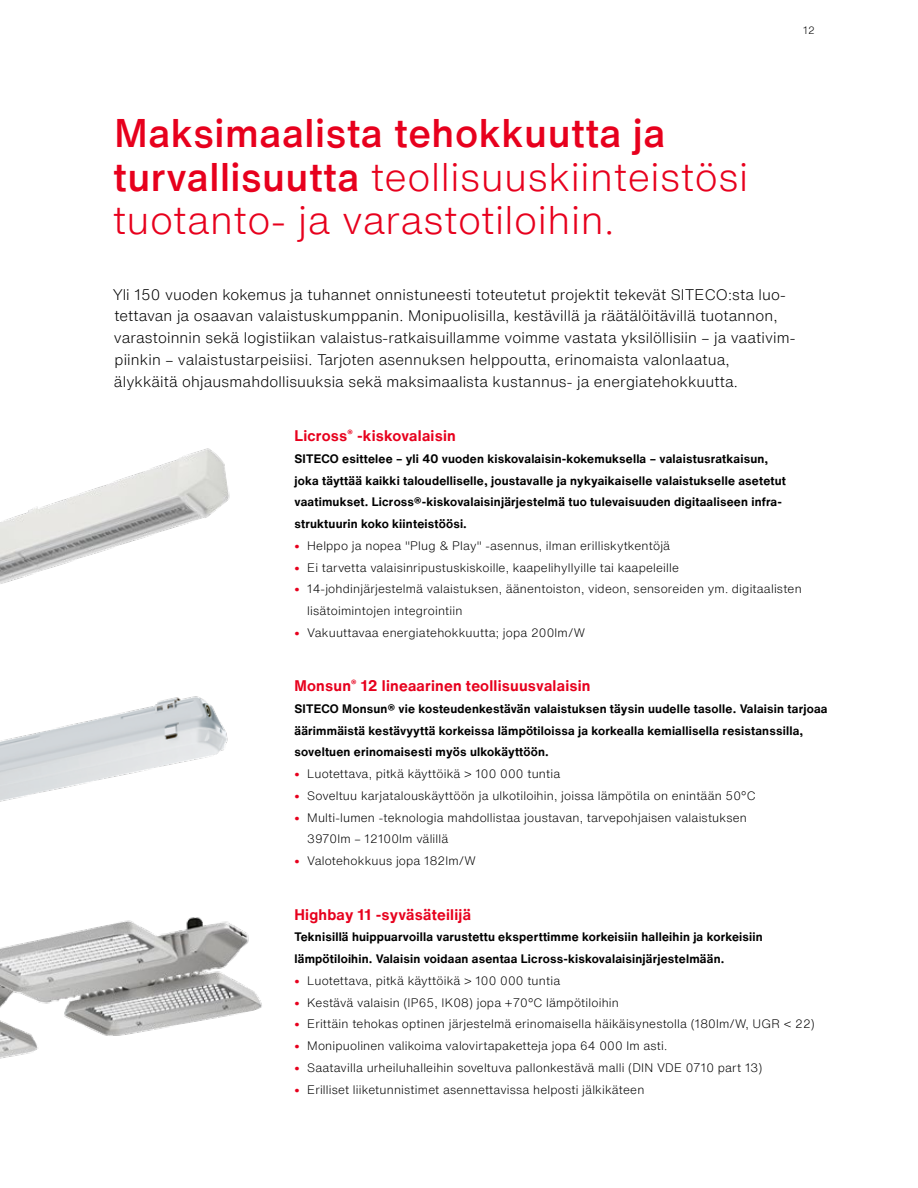
<style>
.page{position:relative;width:918px;height:1188px;background:#fff}
.page>*{position:absolute;margin:0;border:0;box-sizing:border-box;transform-origin:0 0}
.t1{font:300 39px/43.5px "Helvetica Now Text";letter-spacing:.015em;color:#e7001d}
.t2{font:300 15px/21.8px "Helvetica Now Text";letter-spacing:.01em;color:#000}
.t3{font:700 15px "Helvetica Now Text";letter-spacing:.015em;color:#e7001d}
.t4{font:300 12px/21.8px "Helvetica Now Text";letter-spacing:.015em;color:#000}
.t5{font:700 12px/21.8px "Helvetica Now Text";letter-spacing:.015em;color:#000}
.t6{font:300 10.5px "Helvetica Now Text";color:#000}
.s1{font-weight:500}
.s2{font-weight:700;color:#e7001d}
</style>
<div class="page">
<img style="left:0;top:714px;width:228px;height:88px">
<img style="left:0;top:917px;width:262px;height:142px">
<img style="left:0;top:448px;width:230px;height:266px">
<h1 class="t1" style="left:113px;top:110px;width:637px"><span class="s1">Maksimaalista tehokkuutta ja turvallisuutta</span> teollisuuskiinteistösi tuotanto- ja varastotiloihin.</h1>
<p class="t6" style="left:803px;top:23px;width:13px">12</p>
<p class="t2" style="left:113px;top:283px;width:684px">Yli 150 vuoden kokemus ja tuhannet onnistuneesti toteutetut projektit tekevät SITECO:sta luo&shy;tettavan ja osaavan valaistuskumppanin. Monipuolisilla, kestävillä ja räätälöitävillä tuotannon, varastoinnin sekä logistiikan valaistus-ratkaisuillamme voimme vastata yksilöllisiin – ja vaativim&shy;piinkin – valaistustarpeisiisi. Tarjoten asennuksen helppoutta, erinomaista valonlaatua,<br>älykkäitä ohjausmahdollisuuksia sekä maksimaalista kustannus- ja energiatehokkuutta.</p>
<p class="t3" style="left:294px;top:424px;width:163px">Licross<sup>®</sup> -kiskovalaisin</p>
<p class="t5" style="left:294px;top:447px;width:493px">SITECO esittelee – yli 40 vuoden kiskovalaisin-kokemuksella – valaistusratkaisun, joka täyttää kaikki taloudelliselle, joustavalle ja nykyaikaiselle valaistukselle asetetut vaatimukset. Licross®-kiskovalaisinjärjestelmä tuo tulevaisuuden digitaaliseen infra&shy;struktuurin koko kiinteistöösi.</p>
<p class="t4" style="left:294px;top:534px;width:377px"><span class="s2">•</span> Helppo ja nopea "Plug &amp; Play" -asennus, ilman erilliskytkentöjä</p>
<p class="t4" style="left:294px;top:556px;width:386px"><span class="s2">•</span> Ei tarvetta valaisinripustuskiskoille, kaapelihyllyille tai kaapeleille</p>
<p class="t4" style="left:307px;top:578px;width:496px;text-indent:-13px"><span class="s2">•</span> 14-johdinjärjestelmä valaistuksen, äänentoiston, videon, sensoreiden ym. digitaalisten lisätoimintojen integrointiin</p>
<p class="t4" style="left:294px;top:621px;width:292px"><span class="s2">•</span> Vakuuttavaa energiatehokkuutta; jopa 200lm/W</p>
<p class="t3" style="left:294px;top:675px;width:298px">Monsun<sup>®</sup> 12 lineaarinen teollisuusvalaisin</p>
<p class="t5" style="left:294px;top:697px;width:535px">SITECO Monsun® vie kosteudenkestävän valaistuksen täysin uudelle tasolle. Valaisin tarjoaa äärimmäistä kestävyyttä korkeissa lämpötiloissa ja korkealla kemiallisella resistanssilla, soveltuen erinomaisesti myös ulkokäyttöön.</p>
<p class="t4" style="left:294px;top:763px;width:267px"><span class="s2">•</span> Luotettava, pitkä käyttöikä &gt; 100 000 tuntia</p>
<p class="t4" style="left:294px;top:784px;width:463px"><span class="s2">•</span> Soveltuu karjatalouskäyttöön ja ulkotiloihin, joissa lämpötila on enintään 50°C</p>
<p class="t4" style="left:307px;top:806px;width:441px;text-indent:-13px"><span class="s2">•</span> Multi-lumen -teknologia mahdollistaa joustavan, tarvepohjaisen valaistuksen<br>3970lm – 12100lm välillä</p>
<p class="t4" style="left:294px;top:850px;width:183px"><span class="s2">•</span> Valotehokkuus jopa 182lm/W</p>
<p class="t3" style="left:294px;top:903px;width:178px">Highbay 11 -syväsäteilijä</p>
<p class="t5" style="left:294px;top:926px;width:470px">Teknisillä huippuarvoilla varustettu eksperttimme korkeisiin halleihin ja korkeisiin lämpötiloihin. Valaisin voidaan asentaa Licross-kiskovalaisinjärjestelmään.</p>
<p class="t4" style="left:294px;top:969px;width:267px"><span class="s2">•</span> Luotettava, pitkä käyttöikä &gt; 100 000 tuntia</p>
<p class="t4" style="left:294px;top:991px;width:326px"><span class="s2">•</span> Kestävä valaisin (IP65, IK08) jopa +70°C lämpötiloihin</p>
<p class="t4" style="left:294px;top:1013px;width:522px"><span class="s2">•</span> Erittäin tehokas optinen järjestelmä erinomaisella häikäisynestolla (180lm/W, UGR &lt; 22)</p>
<p class="t4" style="left:294px;top:1034px;width:374px"><span class="s2">•</span> Monipuolinen valikoima valovirtapaketteja jopa 64 000 lm asti.</p>
<p class="t4" style="left:294px;top:1056px;width:469px"><span class="s2">•</span> Saatavilla urheiluhalleihin soveltuva pallonkestävä malli (DIN VDE 0710 part 13)</p>
<p class="t4" style="left:294px;top:1078px;width:351px"><span class="s2">•</span> Erilliset liiketunnistimet asennettavissa helposti jälkikäteen</p>
</div>
